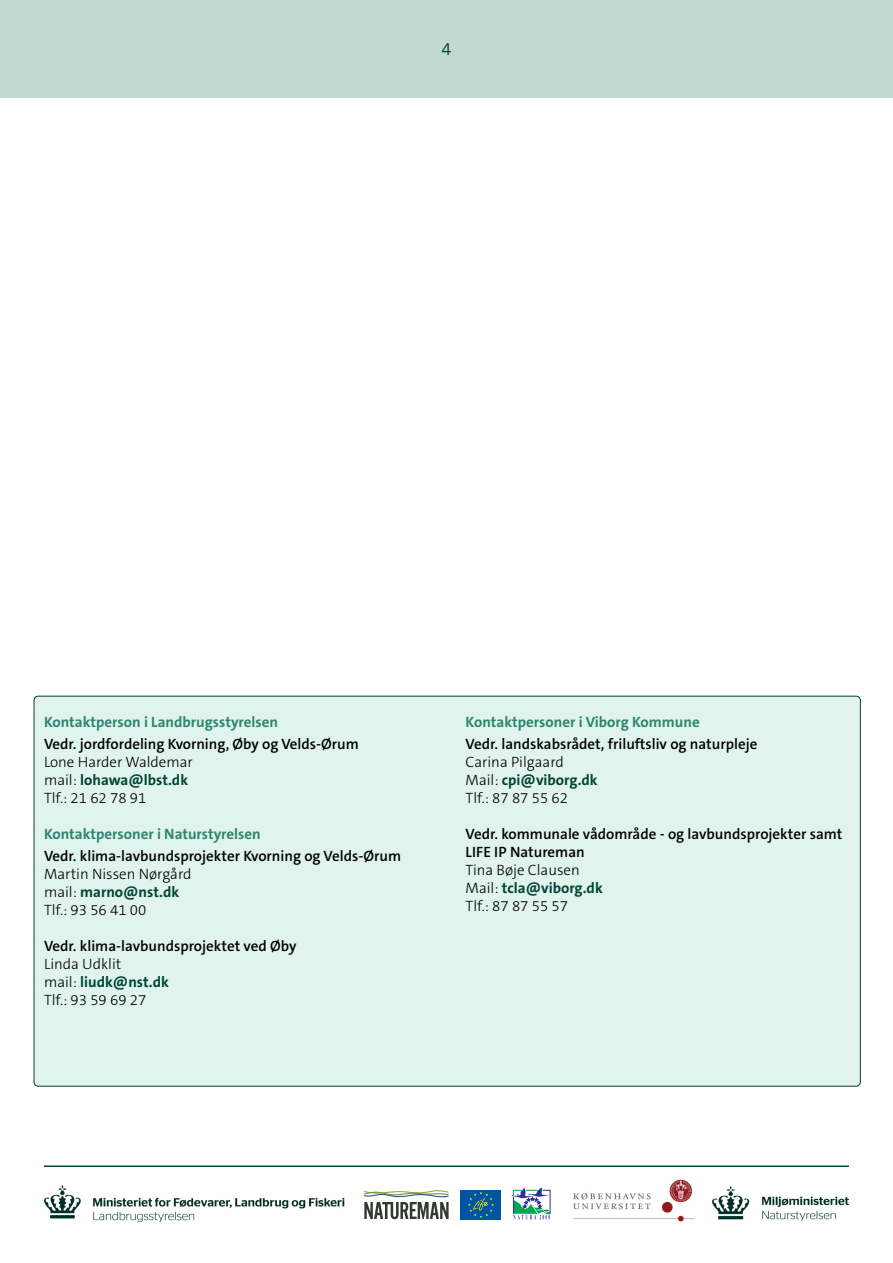
<style>
.page{position:relative;width:893px;height:1263px;background:#fff}
.page>*{position:absolute;margin:0;border:0;box-sizing:border-box;transform-origin:0 0}
.t1{font:300 18px "The Sans C5";color:#004536}
.Links_-_P{font:600 15px/18px "The Sans C5";color:#000}
.Links_-_P-2{font:300 15px "The Sans C5";color:#000}
.Links_overskrift{font:700 15px "The Sans C5";color:#2e8670}
.Links_-_P-3{font:700 15px "The Sans C5";color:#004536}
.s1{font-weight:300;color:#000}
</style>
<div class="page">
<div style="left:0;top:0;width:893px;height:97px;background:#c0dad2"></div>
<div style="left:34px;top:696px;width:826px;height:390px;background:#e0f3ec;border-radius:4px"></div>
<hr style="left:44px;top:1165px;width:805px;height:2px;background:#004536">
<img style="left:573px;top:1179px;width:122px;height:43px">
<svg style="left:364px;top:1190px;width:85px;height:29px"></svg>
<svg style="left:511px;top:1187px;width:39px;height:32px"></svg>
<div style="left:461px;top:1190px;width:40px;height:29px;background:#0054a4"></div>
<svg style="left:468px;top:1192px;width:26px;height:26px"></svg>
<img style="left:713px;top:1186px;width:136px;height:35px">
<img style="left:44px;top:1185px;width:301px;height:37px">
<p class="t1" style="left:442px;top:38px;width:11px">4</p>
<p class="Links_overskrift" style="left:44px;top:712px;width:235px">Kontaktperson i Landbrugsstyrelsen</p>
<p class="Links_-_P" style="left:44px;top:735px;width:316px">Vedr. jordfordeling Kvorning, Øby og Velds-Ørum</p>
<p class="Links_-_P-2" style="left:44px;top:752px;width:150px">Lone Harder Waldemar</p>
<p class="Links_-_P-3" style="left:44px;top:770px;width:146px"><span class="s1">mail:</span> lohawa@lbst.dk</p>
<p class="Links_-_P-2" style="left:44px;top:788px;width:104px">Tlf.: 21 62 78 91</p>
<p class="Links_overskrift" style="left:44px;top:824px;width:218px">Kontaktpersoner i Naturstyrelsen</p>
<p class="Links_-_P" style="left:44px;top:847px;width:359px">Vedr. klima-lavbundsprojekter Kvorning og Velds-Ørum</p>
<p class="Links_-_P-2" style="left:44px;top:864px;width:149px">Martin Nissen Nørgård</p>
<p class="Links_-_P-3" style="left:44px;top:882px;width:137px"><span class="s1">mail:</span> marno@nst.dk</p>
<p class="Links_-_P-2" style="left:44px;top:900px;width:104px">Tlf.: 93 56 41 00</p>
<p class="Links_-_P" style="left:44px;top:937px;width:254px">Vedr. klima-lavbundsprojektet ved Øby</p>
<p class="Links_-_P-2" style="left:44px;top:954px;width:79px">Linda Udklit</p>
<p class="Links_-_P-3" style="left:44px;top:972px;width:126px"><span class="s1">mail:</span> liudk@nst.dk</p>
<p class="Links_-_P-2" style="left:44px;top:990px;width:104px">Tlf.: 93 59 69 27</p>
<p class="Links_overskrift" style="left:466px;top:712px;width:236px">Kontaktpersoner i Viborg Kommune</p>
<p class="Links_-_P" style="left:466px;top:735px;width:293px">Vedr. landskabsrådet, friluftsliv og naturpleje</p>
<p class="Links_-_P-2" style="left:466px;top:752px;width:100px">Carina Pilgaard</p>
<p class="Links_-_P-3" style="left:466px;top:770px;width:134px"><span class="s1">Mail:</span> cpi@viborg.dk</p>
<p class="Links_-_P-2" style="left:466px;top:788px;width:104px">Tlf.: 87 87 55 62</p>
<p class="Links_-_P" style="left:466px;top:825px;width:378px">Vedr. kommunale vådområde - og lavbundsprojekter samt<br>LIFE IP Natureman</p>
<p class="Links_-_P-2" style="left:466px;top:860px;width:116px">Tina Bøje Clausen</p>
<p class="Links_-_P-3" style="left:466px;top:878px;width:139px"><span class="s1">Mail:</span> tcla@viborg.dk</p>
<p class="Links_-_P-2" style="left:466px;top:896px;width:104px">Tlf.: 87 87 55 57</p>
</div>
